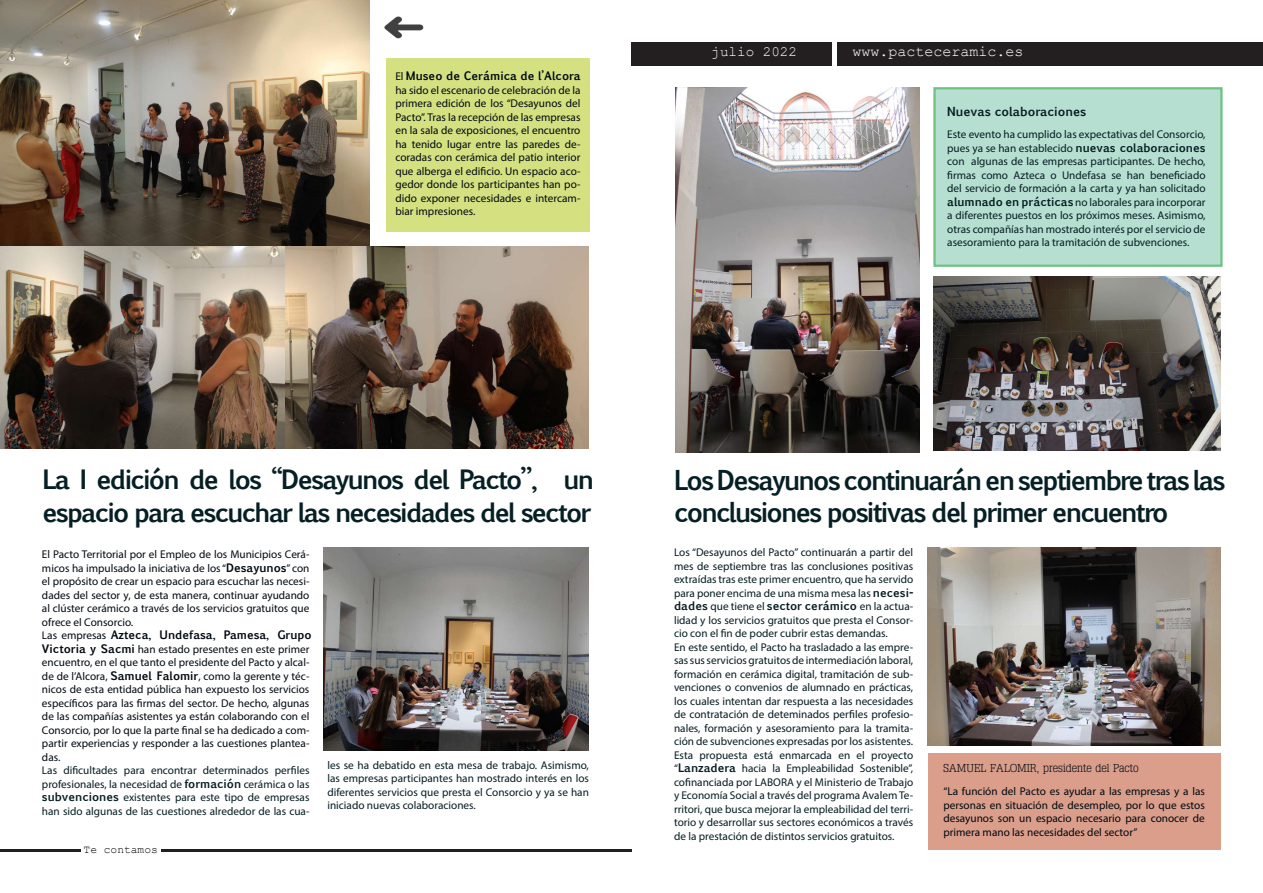
<style>
.page{position:relative;width:1263px;height:893px;background:#fff}
.page>*{position:absolute;margin:0;border:0;box-sizing:border-box;transform-origin:0 0}
.t1{font:700 26.25px/32.2px "Euphemia UCAS";letter-spacing:-.07em;color:#051f24}
.t2{font:700 25.5px/32.2px "Euphemia UCAS";letter-spacing:-.07em;color:#051f24}
.t3{font:15px "Courier New";color:#fff}
.t4{font:14.25px "Courier New";color:#fff}
.t5{font:700 12px "Euphemia UCAS";color:#051c22}
.t6{font:11.25px/13.5px "Myriad Pro";color:#051c22;text-align:justify}
.t7{font:11.25px/13.5px "Myriad Pro";color:#000911;text-align:justify}
.t8{font:700 11.25px "Euphemia UCAS";color:#000911}
.t9{font:300 11.25px "Typo Slabserif";color:#000911}
.t10{font:11.25px "Courier New";color:#000}
.s1{font-family:"Myriad Pro";font-weight:400}
.s2{font-family:"Euphemia UCAS";font-weight:700}
</style>
<div class="page">
<div style="left:838px;top:43px;width:425px;height:23px;background:#231f20"></div>
<div style="left:632px;top:43px;width:200px;height:23px;background:#231f20"></div>
<hr style="left:161px;top:849px;width:470px;height:3px;background:#231f20">
<hr style="left:0;top:849px;width:81px;height:3px;background:#231f20">
<img style="left:384px;top:16px;width:40px;height:23px">
<div style="left:933px;top:87px;width:289px;height:180px;background:#b7dfd1;border:2px solid #6dc281"></div>
<div style="left:386px;top:58px;width:203px;height:174px;background:#d5e081"></div>
<img style="left:0;top:0;width:369px;height:246px">
<img style="left:0;top:246px;width:589px;height:203px">
<img style="left:675px;top:87px;width:244px;height:366px">
<img style="left:933px;top:277px;width:287px;height:173px">
<img style="left:323px;top:548px;width:266px;height:202px">
<img style="left:928px;top:548px;width:292px;height:197px">
<div style="left:928px;top:753px;width:292px;height:96px;background:#da9e8b"></div>
<p class="t8" style="left:395px;top:68px;width:187px"><span class="s1">El</span> Museo de Cerámica de l’Alcora</p>
<p class="t7" style="left:395px;top:83px;width:187px">ha sido el escenario de celebración de la primera edición de los “Desayunos del Pacto”. Tras la recepción de las empresas en la sala de exposiciones, el encuentro ha tenido lugar entre las paredes de&shy;coradas con cerámica del patio interior que alberga el edificio. Un espacio aco&shy;gedor donde los participantes han po&shy;dido exponer necesidades e intercam&shy;biar impresiones.</p>
<p class="t4" style="left:711px;top:43px;width:87px">julio 2022</p>
<h3 class="t3" style="left:852px;top:42px;width:172px">www.pacteceramic.es</h3>
<p class="t5" style="left:947px;top:103px;width:141px">Nuevas colaboraciones</p>
<p class="t6" style="left:947px;top:127px;width:260px">Este evento ha cumplido las expectativas del Consorcio, pues ya se han establecido <span class="s2">nuevas colaboraciones </span>con algunas de las empresas participantes. De hecho, firmas como Azteca o Undefasa se han beneficiado del servicio de formación a la carta y ya han solicitado <span class="s2">alumnado en prácticas</span> no laborales para incorporar a diferentes puestos en los próximos meses. Asimismo, otras compañías han mostrado interés por el servicio de asesoramiento para la tramitación de subvenciones.</p>
<h2 class="t2" style="left:43px;top:464px;width:553px">La I edición de los “Desayunos del Pacto”, un espacio para escuchar las necesidades del sector</h2>
<h1 class="t1" style="left:674px;top:464px;width:553px">Los Desayunos continuarán en septiembre tras las conclusiones positivas del primer encuentro</h1>
<p class="t6" style="left:674px;top:545px;width:241px;text-align:left">Los “Desayunos del Pacto” continuarán a partir del mes de septiembre tras las conclusiones positivas extraídas tras este primer encuentro, que ha servido para poner encima de una misma mesa las <span class="s2">necesi&shy;dades</span> que tiene el <span class="s2">sector cerámico</span> en la actua&shy;lidad y los servicios gratuitos que presta el Consor&shy;cio con el fin de poder cubrir estas demandas.<br>En este sentido, el Pacto ha trasladado a las empre&shy;sas sus servicios gratuitos de intermediación laboral, formación en cerámica digital, tramitación de sub&shy;venciones o convenios de alumnado en prácticas, los cuales intentan dar respuesta a las necesidades de contratación de deteminados perfiles profesio&shy;nales, formación y asesoramiento para la tramita&shy;ción de subvenciones expresadas por los asistentes.<br>Esta propuesta está enmarcada en el proyecto “<span class="s2">Lanzadera</span> hacia la Empleabilidad Sostenible”, cofinanciada por LABORA y el Ministerio de Trabajo y Economía Social a través del programa Avalem Te&shy;rritori, que busca mejorar la empleabilidad del terri&shy;torio y desarrollar sus sectores económicos a través de la prestación de distintos servicios gratuitos.</p>
<p class="t7" style="left:42px;top:547px;width:269px">El Pacto Territorial por el Empleo de los Municipios Cerá&shy;micos ha impulsado la iniciativa de los “<span class="s2">Desayunos</span>” con el propósito de crear un espacio para escuchar las necesi&shy;dades del sector y, de esta manera, continuar ayudando al clúster cerámico a través de los servicios gratuitos que ofrece el Consorcio.</p>
<p class="t8" style="left:42px;top:626px;width:271px"><span class="s1">Las empresas</span> Azteca, Undefasa, Pamesa, Grupo</p>
<p class="t7" style="left:42px;top:642px;width:269px"><span class="s2">Victoria y Sacmi</span> han estado presentes en este primer encuentro, en el que tanto el presidente del Pacto y alcal&shy;de de l’Alcora, <span class="s2">Samuel Falomir</span>, como la gerente y téc&shy;nicos de esta entidad pública han expuesto los servicios específicos para las firmas del sector. De hecho, algunas de las compañías asistentes ya están colaborando con el Consorcio, por lo que la parte final se ha dedicado a com&shy;partir experiencias y responder a las cuestiones plantea&shy;das.</p>
<p class="t6" style="left:42px;top:763px;width:269px">Las dificultades para encontrar determinados perfiles profesionales, la necesidad de <span class="s2">formación</span> cerámica o las <span class="s2">subvenciones</span> existentes para este tipo de empresas han sido algunas de las cuestiones alrededor de las cua-</p>
<p class="t6" style="left:327px;top:758px;width:263px">les se ha debatido en esta mesa de trabajo. Asimismo, las empresas participantes han mostrado interés en los diferentes servicios que presta el Consorcio y ya se han iniciado nuevas colaboraciones.</p>
<p class="t9" style="left:943px;top:762px;width:197px">SAMUEL FALOMIR, presidente del Pacto</p>
<p class="t7" style="left:943px;top:784px;width:263px">“La función del Pacto es ayudar a las empresas y a las personas en situación de desempleo, por lo que estos desayunos son un espacio necesario para conocer de primera mano las necesidades del sector”</p>
<p class="t10" style="left:84px;top:842px;width:76px">Te contamos</p>
</div>
